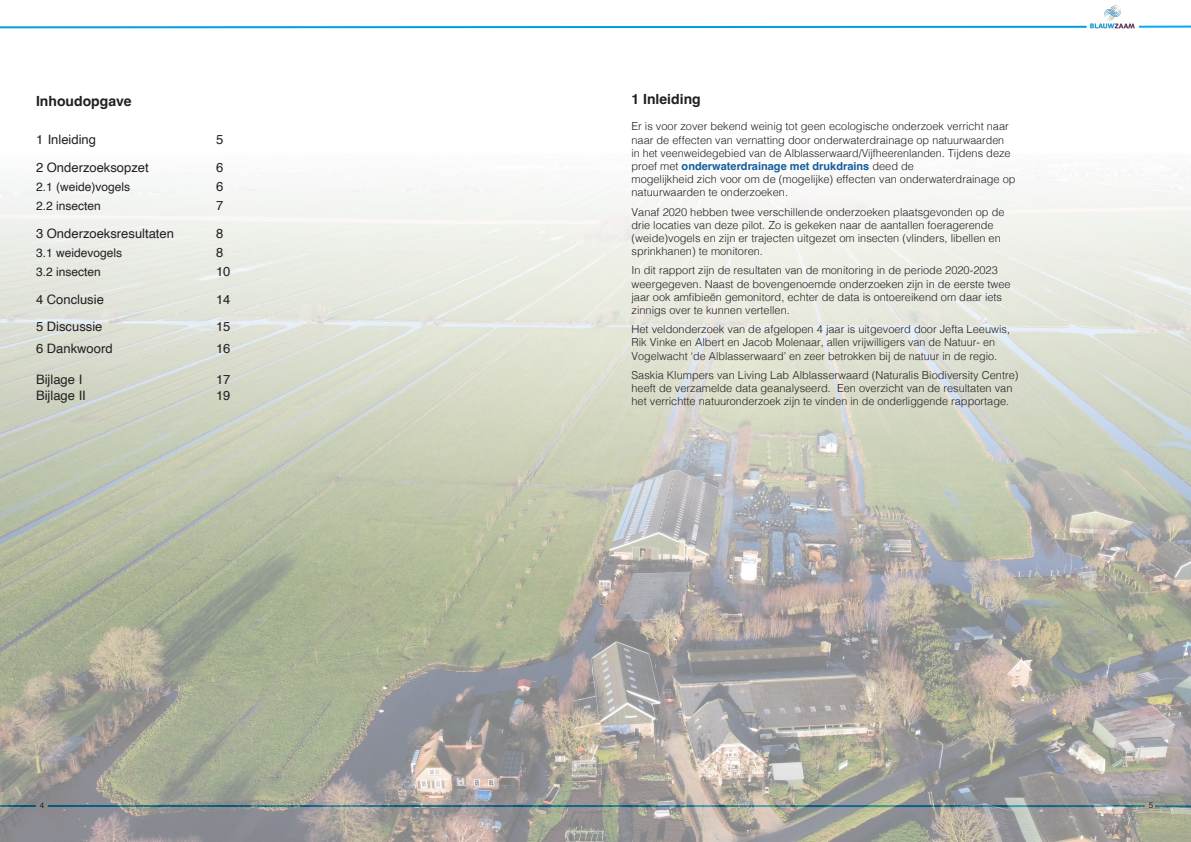
<style>
.page{position:relative;width:1191px;height:842px;background:#fff}
.page>*{position:absolute;margin:0;border:0;box-sizing:border-box;transform-origin:0 0}
.t1{font:700 14px "Helvetica";color:#231f20}
.t2{font:13px "Helvetica";color:#231f20}
.t3{font:12px "Helvetica";color:#231f20}
.t4{font:300 11px/13.2px "Helvetica";color:#231f20}
.t5{font:8px "Helvetica";color:#231f20}
.s1{font-weight:700;color:#175d9e}
</style>
<div class="page">
<svg style="left:0;top:25px;width:1087px;height:4px"></svg>
<img style="left:1090px;top:6px;width:45px;height:22px">
<hr style="left:1138px;top:26px;width:53px;height:2px;background:#00aeef">
<img style="left:0;top:172px;width:1191px;height:670px">
<p class="t1" style="left:36px;top:92px;width:97px">Inhoudopgave</p>
<p class="t2" style="left:36px;top:129px;width:62px">1 Inleiding</p>
<p class="t2" style="left:216px;top:129px;width:9px">5</p>
<p class="t2" style="left:36px;top:157px;width:114px">2 Onderzoeksopzet</p>
<p class="t2" style="left:216px;top:157px;width:9px">6</p>
<p class="t3" style="left:36px;top:177px;width:96px">2.1 (weide)vogels</p>
<p class="t2" style="left:216px;top:176px;width:9px">6</p>
<p class="t3" style="left:36px;top:196px;width:66px">2.2 insecten</p>
<p class="t2" style="left:216px;top:195px;width:9px">7</p>
<p class="t2" style="left:36px;top:223px;width:140px">3 Onderzoeksresultaten</p>
<p class="t2" style="left:216px;top:223px;width:9px">8</p>
<p class="t3" style="left:36px;top:243px;width:88px">3.1 weidevogels</p>
<p class="t2" style="left:216px;top:242px;width:9px">8</p>
<p class="t3" style="left:36px;top:262px;width:66px">3.2 insecten</p>
<p class="t2" style="left:216px;top:261px;width:16px">10</p>
<p class="t2" style="left:36px;top:289px;width:69px">4 Conclusie</p>
<p class="t2" style="left:216px;top:289px;width:16px">14</p>
<p class="t2" style="left:36px;top:317px;width:68px">5 Discussie</p>
<p class="t2" style="left:216px;top:317px;width:16px">15</p>
<p class="t2" style="left:36px;top:338px;width:78px">6 Dankwoord</p>
<p class="t2" style="left:216px;top:338px;width:16px">16</p>
<p class="t2" style="left:36px;top:369px;width:48px">Bijlage I</p>
<p class="t2" style="left:216px;top:369px;width:16px">17</p>
<p class="t2" style="left:36px;top:385px;width:51px">Bijlage II</p>
<p class="t2" style="left:216px;top:385px;width:16px">19</p>
<p class="t1" style="left:631px;top:91px;width:71px">1 Inleiding</p>
<p class="t4" style="left:631px;top:119px;width:385px">Er is voor zover bekend weinig tot geen ecologische onderzoek verricht naar naar de effecten van vernatting door onderwaterdrainage op natuurwaarden<br>in het veenweidegebied van de Alblasserwaard/Vijfheerenlanden. Tijdens deze proef met <span class="s1">onderwaterdrainage met drukdrains</span> deed de<br>mogelijkheid zich voor om de (mogelijke) effecten van onderwaterdrainage op natuurwaarden te onderzoeken.</p>
<p class="t4" style="left:631px;top:204px;width:374px">Vanaf 2020 hebben twee verschillende onderzoeken plaatsgevonden op de drie locaties van deze pilot. Zo is gekeken naar de aantallen foeragerende (weide)vogels en zijn er trajecten uitgezet om insecten (vlinders, libellen en sprinkhanen) te monitoren.</p>
<p class="t4" style="left:631px;top:263px;width:381px">In dit rapport zijn de resultaten van de monitoring in de periode 2020-2023 weergegeven. Naast de bovengenoemde onderzoeken zijn in de eerste twee jaar ook amfibieën gemonitord, echter de data is ontoereikend om daar iets zinnigs over te kunnen vertellen.</p>
<p class="t4" style="left:631px;top:322px;width:380px">Het veldonderzoek van de afgelopen 4 jaar is uitgevoerd door Jefta Leeuwis,<br>Rik Vinke en Albert en Jacob Molenaar, allen vrijwilligers van de Natuur- en</p>
<p class="t4" style="left:631px;top:348px;width:367px">Vogelwacht ‘de Alblasserwaard’ en zeer betrokken bij de natuur in de regio.</p>
<p class="t4" style="left:631px;top:368px;width:388px">Saskia Klumpers van Living Lab Alblasserwaard (Naturalis Biodiversity Centre) heeft de verzamelde data geanalyseerd. Een overzicht van de resultaten van het verrichtte natuuronderzoek zijn te vinden in de onderliggende rapportage.</p>
<p class="t5" style="left:40px;top:799px;width:6px">4</p>
<p class="t5" style="left:1148px;top:799px;width:6px">5</p>
</div>
